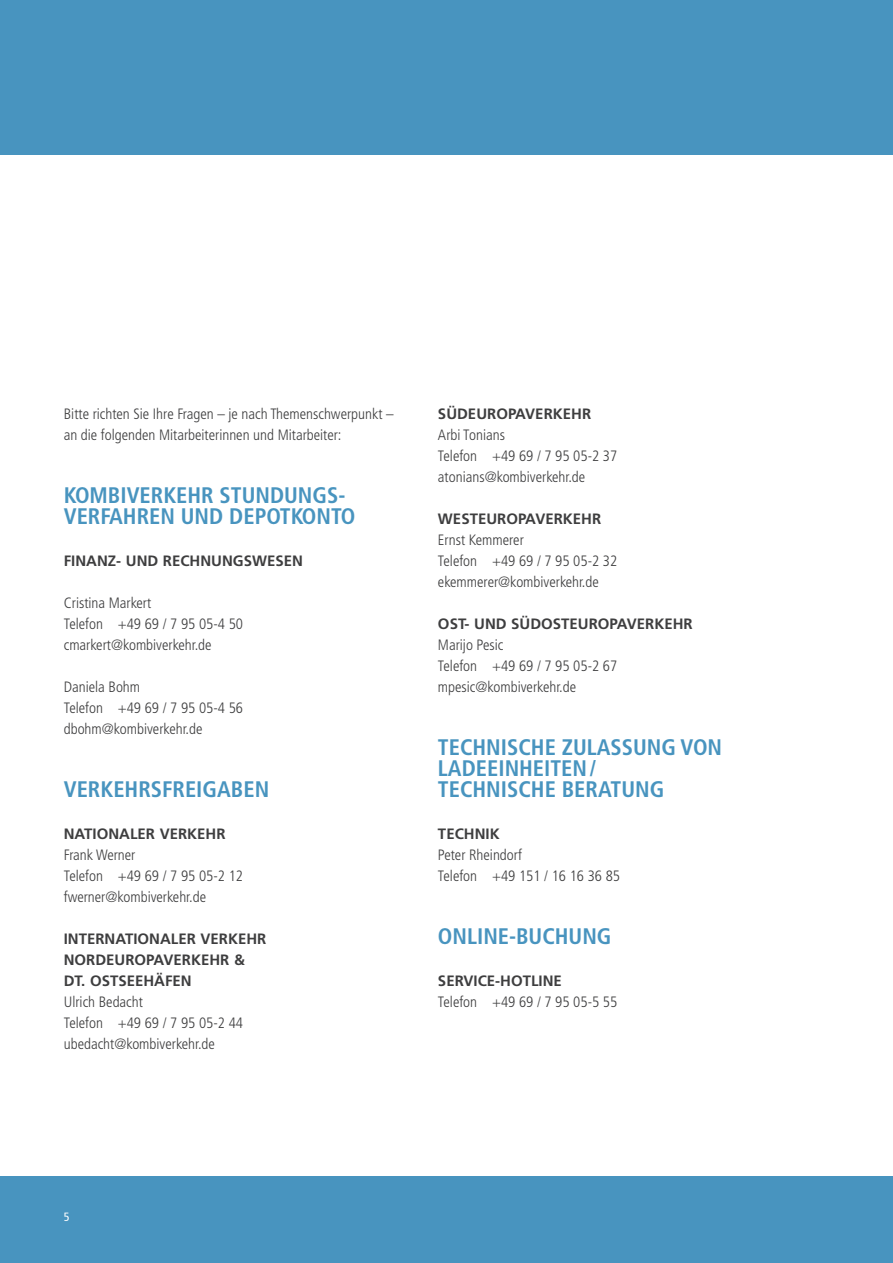
<style>
.page{position:relative;width:893px;height:1263px;background:#fff}
.page>*{position:absolute;margin:0;border:0;box-sizing:border-box;transform-origin:0 0}
.t1{font:700 condensed 22.5px/21px "Frutiger";color:#4894bf}
.t2{font:300 condensed 15px/21px "Frutiger";color:#3e3e3f}
.t3{font:700 15px/21px "Frutiger";color:#3e3e3f}
.t4{font:condensed 12px "Frutiger";color:#fff}
</style>
<div class="page">
<div style="left:0;top:0;width:893px;height:155px;background:#4894bf"></div>
<div style="left:0;top:1176px;width:893px;height:87px;background:#4894bf"></div>
<p class="t2" style="left:64px;top:403px;width:331px">Bitte richten Sie Ihre Fragen – je nach Themenschwerpunkt – an die folgenden Mitarbeiterinnen und Mitarbeiter:</p>
<h1 class="t1" style="left:64px;top:485px;width:293px">KOMBIVERKEHR STUNDUNGS-<br>VERFAHREN UND DEPOTKONTO</h1>
<p class="t3" style="left:64px;top:550px;width:241px">FINANZ- UND RECHNUNGSWESEN</p>
<p class="t2" style="left:64px;top:592px;width:181px">Cristina Markert<br>Telefon +49 69 / 7 95 05-4 50 cmarkert@kombiverkehr.de</p>
<p class="t2" style="left:64px;top:676px;width:181px">Daniela Bohm<br>Telefon +49 69 / 7 95 05-4 56 dbohm@kombiverkehr.de</p>
<h1 class="t1" style="left:64px;top:779px;width:207px">VERKEHRSFREIGABEN</h1>
<p class="t3" style="left:64px;top:823px;width:163px">NATIONALER VERKEHR</p>
<p class="t2" style="left:64px;top:844px;width:181px">Frank Werner<br>Telefon +49 69 / 7 95 05-2 12 fwerner@kombiverkehr.de</p>
<p class="t3" style="left:64px;top:928px;width:204px">INTERNATIONALER VERKEHR<br>NORDEUROPAVERKEHR &amp;<br>DT. OSTSEEHÄFEN</p>
<p class="t2" style="left:64px;top:991px;width:181px">Ulrich Bedacht<br>Telefon +49 69 / 7 95 05-2 44 ubedacht@kombiverkehr.de</p>
<p class="t3" style="left:438px;top:403px;width:155px">SÜDEUROPAVERKEHR</p>
<p class="t2" style="left:438px;top:424px;width:181px">Arbi Tonians<br>Telefon +49 69 / 7 95 05-2 37 atonians@kombiverkehr.de</p>
<p class="t3" style="left:438px;top:508px;width:165px">WESTEUROPAVERKEHR</p>
<p class="t2" style="left:438px;top:529px;width:181px">Ernst Kemmerer<br>Telefon +49 69 / 7 95 05-2 32 ekemmerer@kombiverkehr.de</p>
<p class="t3" style="left:438px;top:613px;width:256px">OST- UND SÜDOSTEUROPAVERKEHR</p>
<p class="t2" style="left:438px;top:634px;width:181px">Marijo Pesic<br>Telefon +49 69 / 7 95 05-2 67 mpesic@kombiverkehr.de</p>
<h1 class="t1" style="left:438px;top:737px;width:286px">TECHNISCHE ZULASSUNG VON<br>LADEEINHEITEN/<br>TECHNISCHE BERATUNG</h1>
<p class="t3" style="left:438px;top:823px;width:63px">TECHNIK</p>
<p class="t2" style="left:438px;top:844px;width:184px">Peter Rheindorf<br>Telefon +49 151 / 16 16 36 85</p>
<h1 class="t1" style="left:438px;top:926px;width:175px">ONLINE-BUCHUNG</h1>
<p class="t3" style="left:438px;top:970px;width:125px">SERVICE-HOTLINE</p>
<p class="t2" style="left:438px;top:991px;width:181px">Telefon +49 69 / 7 95 05-5 55</p>
<p class="t4" style="left:64px;top:1210px;width:7px">5</p>
</div>
